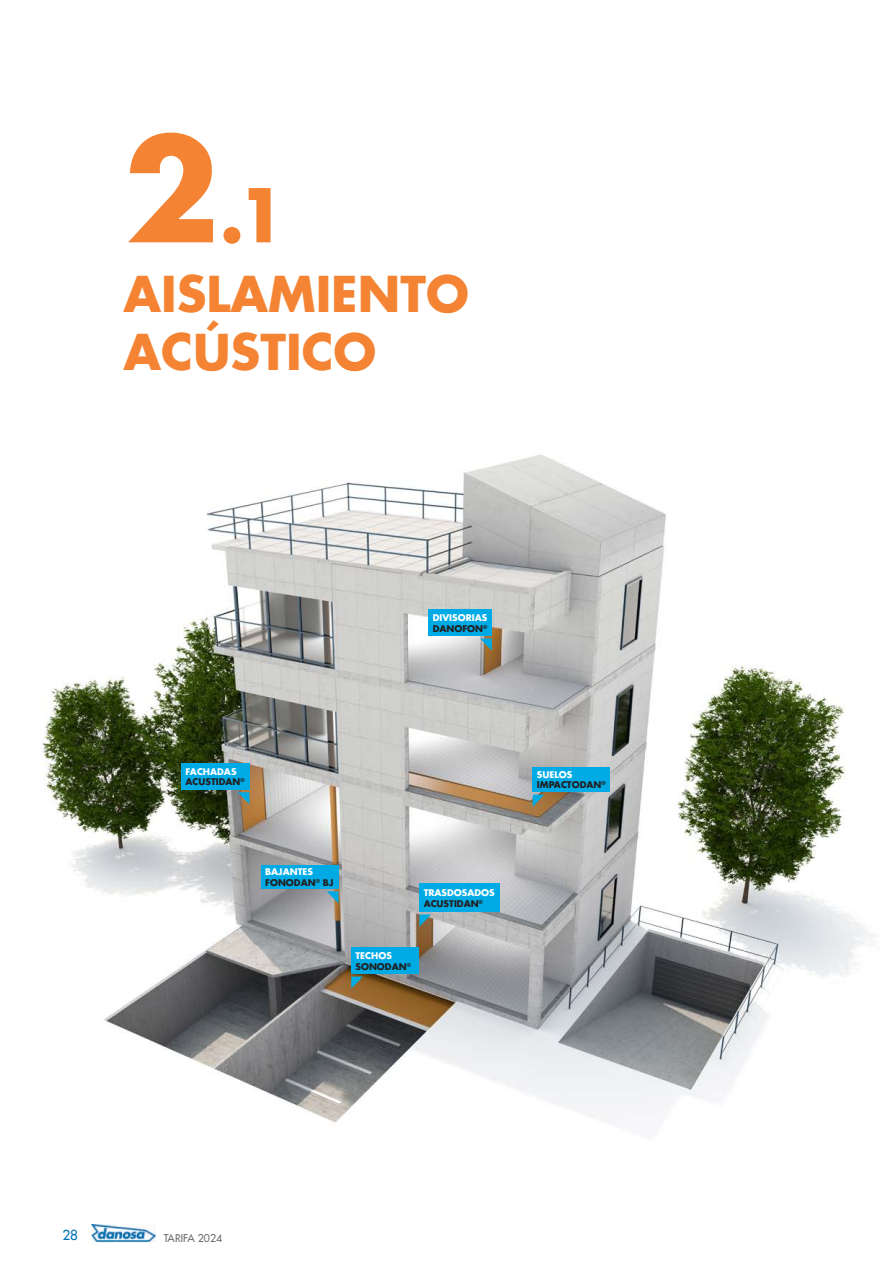
<style>
.page{position:relative;width:893px;height:1263px;background:#fff}
.page>*{position:absolute;margin:0;border:0;box-sizing:border-box;transform-origin:0 0}
.t1{font:700 72px "Futura AC";color:#f48433}
.t2{font:700 48.3px/57.9px "Futura AC";color:#f48433}
.t3{font:13.5px "Futura AC";color:#0074b4}
.t4{font:10.5px "Futura AC";color:#6c6d70}
.Seccion_1_Gris_Drenajes{font:700 9px "Futura AC";color:#231f20}
.Seccion_1_Gris_Drenajes-2{font:700 9px "Futura AC";color:#fff}
.s1{font-size:139.95px}
</style>
<div class="page">
<img style="left:92px;top:1225px;width:63px;height:17px">
<img style="left:42px;top:454px;width:834px;height:680px">
<div style="left:181px;top:763px;width:68px;height:26px;background:#00abe5"></div>
<svg style="left:238px;top:792px;width:11px;height:12px"></svg>
<div style="left:428px;top:610px;width:64px;height:26px;background:#00abe5"></div>
<svg style="left:480px;top:638px;width:12px;height:13px"></svg>
<div style="left:261px;top:865px;width:77px;height:24px;background:#00abe5"></div>
<svg style="left:327px;top:891px;width:11px;height:12px"></svg>
<div style="left:533px;top:767px;width:77px;height:25px;background:#00abe5"></div>
<svg style="left:533px;top:795px;width:11px;height:12px"></svg>
<div style="left:419px;top:884px;width:81px;height:28px;background:#00abe5"></div>
<svg style="left:419px;top:914px;width:12px;height:13px"></svg>
<div style="left:351px;top:948px;width:68px;height:26px;background:#00abe5"></div>
<svg style="left:351px;top:976px;width:12px;height:13px"></svg>
<p class="t1" style="left:124px;top:167px;width:164px"><span class="s1">2</span>.1</p>
<p class="t2" style="left:124px;top:264px;width:347px">AISLAMIENTO<br>ACÚSTICO</p>
<p class="Seccion_1_Gris_Drenajes-2" style="left:433px;top:612px;width:56px">DIVISORIAS</p>
<p class="Seccion_1_Gris_Drenajes" style="left:433px;top:622px;width:56px">DANOFON<sup>®</sup></p>
<p class="Seccion_1_Gris_Drenajes-2" style="left:186px;top:765px;width:52px">FACHADAS</p>
<p class="Seccion_1_Gris_Drenajes" style="left:186px;top:776px;width:61px">ACUSTIDAN<sup>®</sup></p>
<p class="Seccion_1_Gris_Drenajes-2" style="left:265px;top:866px;width:49px">BAJANTES</p>
<p class="Seccion_1_Gris_Drenajes" style="left:265px;top:876px;width:70px">FONODAN<sup>®</sup> BJ</p>
<p class="Seccion_1_Gris_Drenajes-2" style="left:424px;top:887px;width:73px">TRASDOSADOS</p>
<p class="Seccion_1_Gris_Drenajes" style="left:424px;top:897px;width:61px">ACUSTIDAN<sup>®</sup></p>
<p class="Seccion_1_Gris_Drenajes-2" style="left:355px;top:950px;width:38px">TECHOS</p>
<p class="Seccion_1_Gris_Drenajes" style="left:355px;top:960px;width:57px">SONODAN<sup>®</sup></p>
<p class="Seccion_1_Gris_Drenajes-2" style="left:537px;top:768px;width:37px">SUELOS</p>
<p class="Seccion_1_Gris_Drenajes" style="left:537px;top:779px;width:70px">IMPACTODAN<sup>®</sup></p>
<h3 class="t3" style="left:63px;top:1226px;width:17px">28</h3>
<p class="t4" style="left:164px;top:1231px;width:60px">TARIFA 2024</p>
</div>
